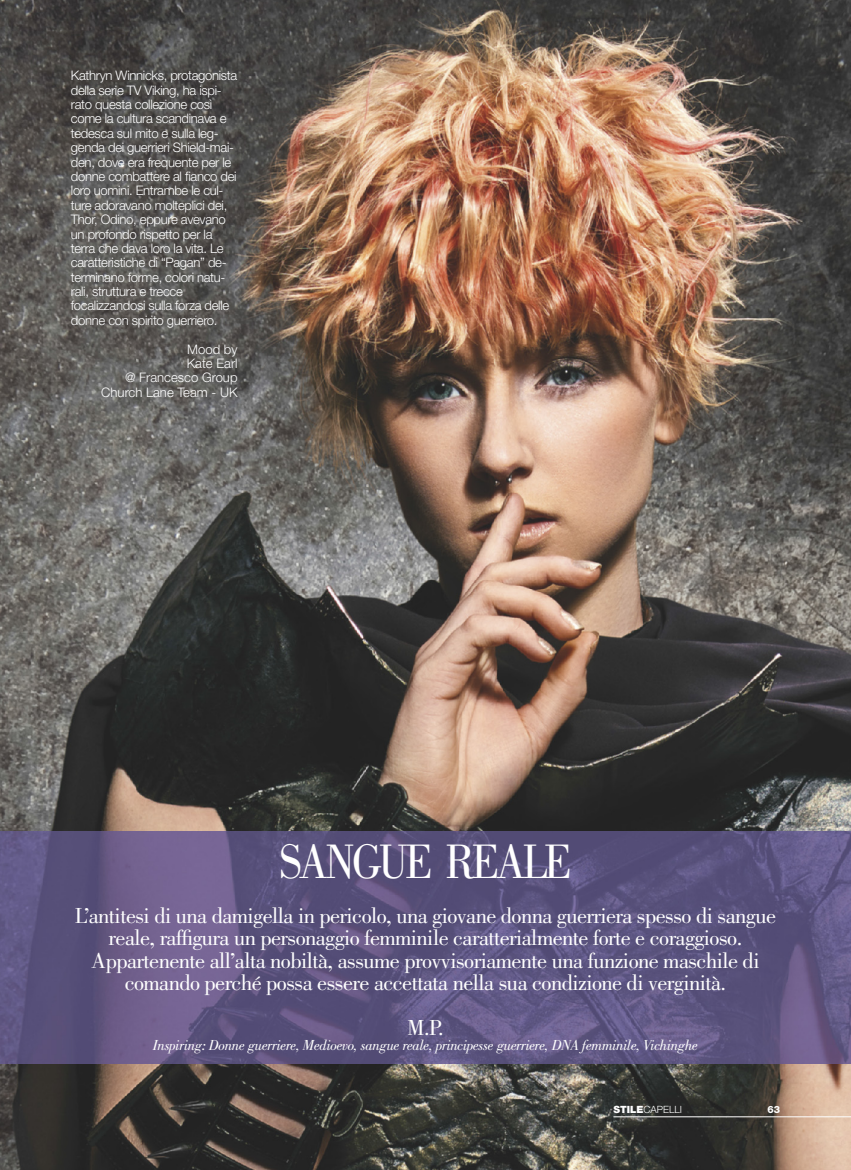
<style>
.page{position:relative;width:851px;height:1170px;background:#fff}
.page>*{position:absolute;margin:0;border:0;box-sizing:border-box;transform-origin:0 0}
.t1{font:50px "Bodoni Std";letter-spacing:-.075em;color:#fff;scale:.9 1}
.t2{font:22.5px/22.5px "Bodoni Std";letter-spacing:-.025em;color:#fff;text-align:center}
.t3{font:italic 15px "Bodoni Std";letter-spacing:-.025em;color:#fff}
.t4{font:300 13.12px/14.4px "Helvetica Neue LT Std";letter-spacing:-.025em;color:#fff}
.t5{font:300 13.12px/14.4px "Helvetica Neue LT Std";color:#fff;text-align:right}
.t6{font:300 10px "Helvetica Neue LT Std";color:#fff}
.t7{font:800 10px "Helvetica Neue LT Std";color:#fff}
.s1{font-weight:900}
</style>
<div class="page">
<img style="left:0;top:0;width:850px;height:1169px">
<hr style="left:613px;top:1116px;width:237px;height:1px;background:#fff">
<img style="left:0;top:831px;width:850px;height:232px">
<p class="t4" style="left:71px;top:70px;width:168px">Kathryn Winnicks, protagonista della serie TV Viking, ha ispi&shy;rato questa collezione così come la cultura scandinava e tedesca sul mito e sulla leg&shy;genda dei guerrieri Shield-mai&shy;den, dove era frequente per le donne combattere al fianco dei loro uomini. Entrambe le cul&shy;ture adoravano molteplici dei,<br>Thor, Odino, eppure avevano un profondo rispetto per la terra che dava loro la vita. Le caratteristiche di “Pagan” de&shy;terminano forme, colori natu&shy;rali, struttura e trecce focalizzandosi sulla forza delle donne con spirito guerriero.</p>
<p class="t5" style="left:101px;top:343px;width:138px">Mood by<br>Kate Earl<br>@ Francesco Group<br>Church Lane Team - UK</p>
<h1 class="t1" style="left:279px;top:842px;width:326px">SANGUE REALE</h1>
<p class="t2" style="left:75px;top:906px;width:702px">L’antitesi di una damigella in pericolo, una giovane donna guerriera spesso di sangue reale, raffigura un personaggio femminile caratterialmente forte e coraggioso.<br>Appartenente all’alta nobiltà, assume provvisoriamente una funzione maschile di comando perché possa essere accettata nella sua condizione di verginità.</p>
<h2 class="t2" style="left:407px;top:1018px;width:38px">M.P.</h2>
<p class="t3" style="left:153px;top:1039px;width:546px">Inspiring: Donne guerriere, Medioevo, sangue reale, principesse guerriere, DNA femminile, Vichinghe</p>
<p class="t6" style="left:613px;top:1106px;width:70px"><span class="s1">STILE</span>CAPELLI</p>
<p class="t7" style="left:767px;top:1106px;width:14px">63</p>
</div>
